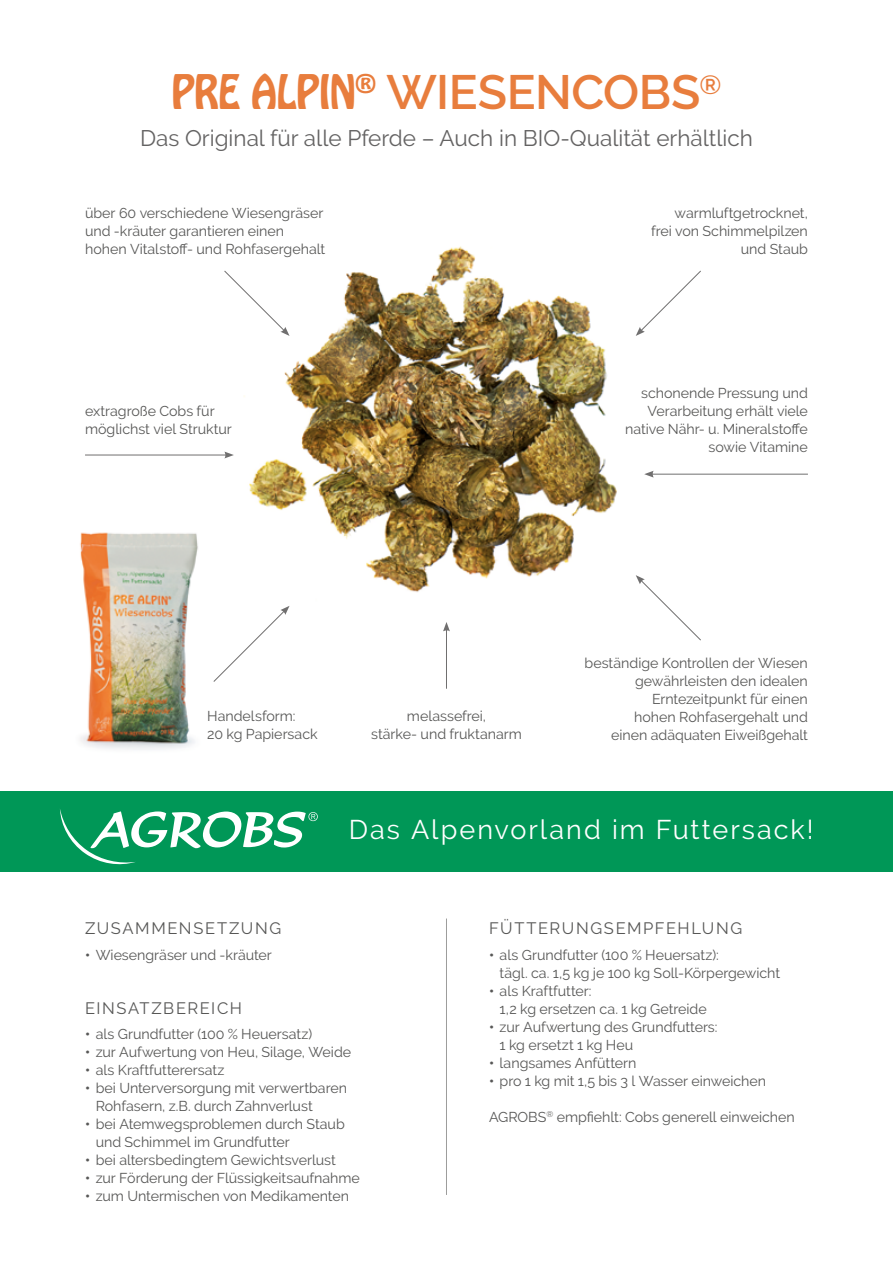
<style>
.page{position:relative;width:893px;height:1263px;background:#fff}
.page>*{position:absolute;margin:0;border:0;box-sizing:border-box;transform-origin:0 0}
.t1{font:600 48px "Raleway";letter-spacing:-.01em;color:#e87d3d}
.t2{font:27px "Raleway";letter-spacing:.075em;color:#fff}
.t3{font:22.5px "Raleway";color:#646363}
.t4{font:16.5px "Raleway";letter-spacing:.1em;color:#575756}
.t5{font:14.25px "Raleway";letter-spacing:-.005em;color:#575756}
.s1{font-family:"Hobo Std";font-weight:400;font-size:42px}
.s2{font-weight:700}
</style>
<div class="page">
<img style="left:152px;top:246px;width:589px;height:386px">
<div style="left:0;top:791px;width:893px;height:81px;background:#009757"></div>
<svg style="left:60px;top:809px;width:258px;height:56px"></svg>
<hr style="left:446px;top:918px;width:1px;height:277px;background:#9d9d9c">
<img style="left:80px;top:517px;width:133px;height:233px">
<hr style="left:85px;top:455px;width:142px;height:1px;background:#706f6f">
<svg style="left:224px;top:452px;width:10px;height:6px"></svg>
<hr style="left:651px;top:474px;width:157px;height:1px;background:#706f6f">
<svg style="left:644px;top:471px;width:10px;height:7px"></svg>
<hr style="left:446px;top:629px;width:1px;height:60px;background:#706f6f">
<svg style="left:443px;top:622px;width:7px;height:9px"></svg>
<svg style="left:223px;top:270px;width:67px;height:66px"></svg>
<svg style="left:636px;top:270px;width:66px;height:66px"></svg>
<svg style="left:213px;top:606px;width:77px;height:76px"></svg>
<svg style="left:636px;top:575px;width:66px;height:66px"></svg>
<p class="t1" style="left:171px;top:64px;width:551px"><span class="s1">PRE ALPIN</span><sup>®</sup> WIESENCOBS<sup>®</sup></p>
<p class="t3" style="left:140px;top:125px;width:614px">Das Original für alle Pferde – Auch in BIO-Qualität erhältlich</p>
<p class="t5" style="left:85px;top:204px;width:240px">über 60 verschiedene Wiesengräser</p>
<p class="t5" style="left:85px;top:222px;width:201px">und -kräuter garantieren einen</p>
<p class="t5" style="left:85px;top:240px;width:242px">hohen Vitalstoff- und Rohfasergehalt</p>
<p class="t5" style="left:85px;top:402px;width:131px">extragroße Cobs für</p>
<p class="t5" style="left:85px;top:420px;width:148px">möglichst viel Struktur</p>
<p class="t5" style="left:675px;top:204px;width:135px">warmluftgetrocknet,</p>
<p class="t5" style="left:651px;top:222px;width:158px">frei von Schimmelpilzen</p>
<p class="t5" style="left:741px;top:240px;width:69px">und Staub</p>
<p class="t5" style="left:641px;top:384px;width:168px">schonende Pressung und</p>
<p class="t5" style="left:647px;top:402px;width:162px">Verarbeitung erhält viele</p>
<p class="t5" style="left:625px;top:420px;width:184px">native Nähr- u. Mineralstoffe</p>
<p class="t5" style="left:709px;top:438px;width:101px">sowie Vitamine</p>
<p class="t5" style="left:207px;top:708px;width:90px">Handelsform:</p>
<p class="t5" style="left:207px;top:726px;width:112px">20 kg Papiersack</p>
<p class="t5" style="left:407px;top:708px;width:81px">melassefrei,</p>
<p class="t5" style="left:371px;top:726px;width:152px">stärke- und fruktanarm</p>
<p class="t5" style="left:585px;top:654px;width:225px">beständige Kontrollen der Wiesen</p>
<p class="t5" style="left:635px;top:672px;width:174px">gewährleisten den idealen</p>
<p class="t5" style="left:652px;top:690px;width:157px">Erntezeitpunkt für einen</p>
<p class="t5" style="left:634px;top:708px;width:175px">hohen Rohfasergehalt und</p>
<p class="t5" style="left:611px;top:726px;width:198px">einen adäquaten Eiweißgehalt</p>
<p class="t2" style="left:349px;top:814px;width:466px">Das Alpenvorland im Futtersack!</p>
<p class="t4" style="left:85px;top:919px;width:198px">ZUSAMMENSETZUNG</p>
<p class="t5" style="left:85px;top:946px;width:188px"><span class="s2">•</span> Wiesengräser und -kräuter</p>
<p class="t4" style="left:85px;top:998px;width:159px">EINSATZBEREICH</p>
<p class="t5" style="left:85px;top:1026px;width:229px"><span class="s2">•</span> als Grundfutter (100 % Heuersatz)</p>
<p class="t5" style="left:85px;top:1044px;width:268px"><span class="s2">•</span> zur Aufwertung von Heu, Silage, Weide</p>
<p class="t5" style="left:85px;top:1062px;width:141px"><span class="s2">•</span> als Kraftfutterersatz</p>
<p class="t5" style="left:85px;top:1080px;width:263px"><span class="s2">•</span> bei Unterversorgung mit verwertbaren</p>
<p class="t5" style="left:96px;top:1098px;width:219px">Rohfasern, z.B. durch Zahnverlust</p>
<p class="t5" style="left:85px;top:1116px;width:261px"><span class="s2">•</span> bei Atemwegsproblemen durch Staub</p>
<p class="t5" style="left:96px;top:1134px;width:196px">und Schimmel im Grundfutter</p>
<p class="t5" style="left:85px;top:1152px;width:252px"><span class="s2">•</span> bei altersbedingtem Gewichtsverlust</p>
<p class="t5" style="left:85px;top:1170px;width:276px"><span class="s2">•</span> zur Förderung der Flüssigkeitsaufnahme</p>
<p class="t5" style="left:85px;top:1188px;width:266px"><span class="s2">•</span> zum Untermischen von Medikamenten</p>
<p class="t4" style="left:489px;top:919px;width:255px">FÜTTERUNGSEMPFEHLUNG</p>
<p class="t5" style="left:489px;top:946px;width:231px"><span class="s2">•</span> als Grundfutter (100 % Heuersatz):</p>
<p class="t5" style="left:500px;top:964px;width:282px">tägl. ca. 1,5 kg je 100 kg Soll-Körpergewicht</p>
<p class="t5" style="left:489px;top:982px;width:104px"><span class="s2">•</span> als Kraftfutter:</p>
<p class="t5" style="left:500px;top:1000px;width:209px">1,2 kg ersetzen ca. 1 kg Getreide</p>
<p class="t5" style="left:489px;top:1018px;width:230px"><span class="s2">•</span> zur Aufwertung des Grundfutters:</p>
<p class="t5" style="left:500px;top:1036px;width:135px">1 kg ersetzt 1 kg Heu</p>
<p class="t5" style="left:489px;top:1054px;width:149px"><span class="s2">•</span> langsames Anfüttern</p>
<p class="t5" style="left:489px;top:1072px;width:279px"><span class="s2">•</span> pro 1 kg mit 1,5 bis 3 l Wasser einweichen</p>
<p class="t5" style="left:489px;top:1108px;width:307px">AGROBS<sup>®</sup> empfiehlt: Cobs generell einweichen</p>
</div>
